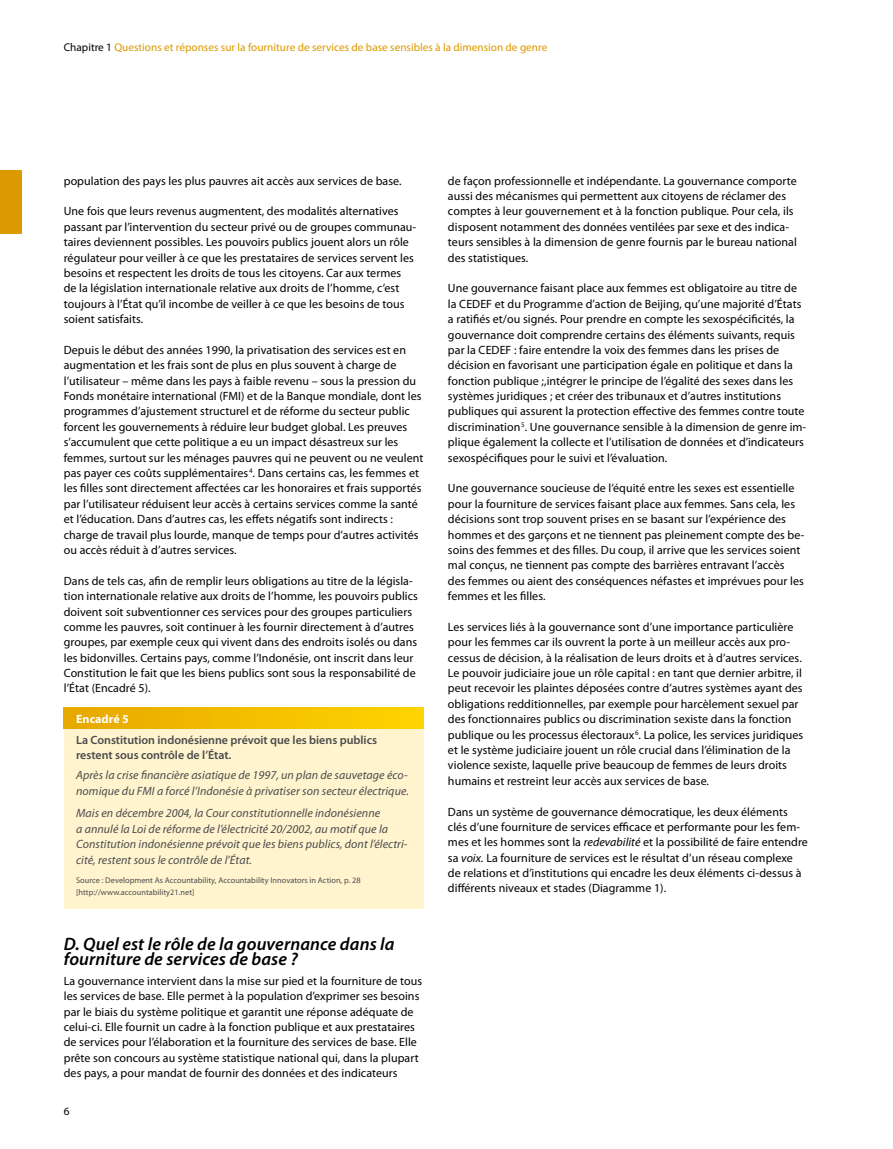
<style>
.page{position:relative;width:893px;height:1149px;background:#fff}
.page>*{position:absolute;margin:0;border:0;box-sizing:border-box;transform-origin:0 0}
.t1{font:italic 600 18px/15.5px "Myriad Pro";letter-spacing:.005em;color:#000}
.t2{font:12px/15.3px "Myriad Pro";letter-spacing:.005em;color:#000}
.t3{font:italic 12px/15.3px "Myriad Pro";letter-spacing:.005em;color:#4b4b4d}
.t4{font:600 12px/15.3px "Myriad Pro";color:#4b4b4d}
.t5{font:700 12px "Myriad Pro";letter-spacing:.005em;color:#fff}
.t6{font:11.25px "Myriad Pro";color:#dc9900}
.t7{font:8.25px/12px "Myriad Pro";letter-spacing:.005em;color:#4b4b4d}
.s1{color:#000}
.s2{font-style:italic}
</style>
<div class="page">
<div style="left:0;top:170px;width:21px;height:64px;background:#dc9900"></div>
<div style="left:64px;top:707px;width:360px;height:21px;background:linear-gradient(to right,#e6a800,#ffd400)"></div>
<div style="left:64px;top:728px;width:360px;height:179px;background:#fff4ce"></div>
<p class="t6" style="left:64px;top:40px;width:485px"><span class="s1">Chapitre 1</span> Questions et réponses sur la fourniture de services de base sensibles à la dimension de genre</p>
<p class="t2" style="left:64px;top:173px;width:339px">population des pays les plus pauvres ait accès aux services de base.</p>
<p class="t2" style="left:64px;top:203px;width:354px">Une fois que leurs revenus augmentent, des modalités alternatives passant par l’intervention du secteur privé ou de groupes communau&shy;taires deviennent possibles. Les pouvoirs publics jouent alors un rôle régulateur pour veiller à ce que les prestataires de services servent les besoins et respectent les droits de tous les citoyens. Car aux termes de la législation internationale relative aux droits de l’homme, c’est toujours à l’État qu’il incombe de veiller à ce que les besoins de tous soient satisfaits.</p>
<p class="t2" style="left:64px;top:342px;width:361px">Depuis le début des années 1990, la privatisation des services est en augmentation et les frais sont de plus en plus souvent à charge de l’utilisateur – même dans les pays à faible revenu – sous la pression du Fonds monétaire international (FMI) et de la Banque mondiale, dont les programmes d’ajustement structurel et de réforme du secteur public forcent les gouvernements à réduire leur budget global. Les preuves s’accumulent que cette politique a eu un impact désastreux sur les femmes, surtout sur les ménages pauvres qui ne peuvent ou ne veulent pas payer ces coûts supplémentaires <sup>4</sup>. Dans certains cas, les femmes et les filles sont directement affectées car les honoraires et frais supportés par l’utilisateur réduisent leur accès à certains services comme la santé et l’éducation. Dans d’autres cas, les effets négatifs sont indirects : charge de travail plus lourde, manque de temps pour d’autres activités ou accès réduit à d’autres services.</p>
<p class="t2" style="left:64px;top:572px;width:356px">Dans de tels cas, afin de remplir leurs obligations au titre de la législa&shy;tion internationale relative aux droits de l’homme, les pouvoirs publics doivent soit subventionner ces services pour des groupes particuliers comme les pauvres, soit continuer à les fournir directement à d’autres groupes, par exemple ceux qui vivent dans des endroits isolés ou dans les bidonvilles. Certains pays, comme l’Indonésie, ont inscrit dans leur Constitution le fait que les biens publics sont sous la responsabilité de l’État (Encadré 5).</p>
<p class="t5" style="left:76px;top:710px;width:54px">Encadré 5</p>
<p class="t4" style="left:76px;top:731px;width:302px">La Constitution indonésienne prévoit que les biens publics restent sous contrôle de l’État.</p>
<p class="t3" style="left:76px;top:767px;width:334px">Après la crise financière asiatique de 1997, un plan de sauvetage éco&shy;nomique du FMI a forcé l’Indonésie à privatiser son secteur électrique.</p>
<p class="t3" style="left:76px;top:805px;width:333px">Mais en décembre 2004, la Cour constitutionnelle indonésienne<br>a annulé la Loi de réforme de l’électricité 20/2002, au motif que la Constitution indonésienne prévoit que les biens publics, dont l’électri&shy;cité, restent sous le contrôle de l’État.</p>
<p class="t7" style="left:76px;top:873px;width:286px">Source : Development As Accountability, Accountability Innovators in Action, p. 28 [http://www.accountability21.net]</p>
<h1 class="t1" style="left:64px;top:935px;width:332px">D. Quel est le rôle de la gouvernance dans la fourniture de services de base ?</h1>
<p class="t2" style="left:64px;top:972px;width:360px">La gouvernance intervient dans la mise sur pied et la fourniture de tous les services de base. Elle permet à la population d’exprimer ses besoins par le biais du système politique et garantit une réponse adéquate de celui-ci. Elle fournit un cadre à la fonction publique et aux prestataires de services pour l’élaboration et la fourniture des services de base. Elle prête son concours au système statistique national qui, dans la plupart des pays, a pour mandat de fournir des données et des indicateurs</p>
<p class="t2" style="left:448px;top:173px;width:350px">de façon professionnelle et indépendante. La gouvernance comporte aussi des mécanismes qui permettent aux citoyens de réclamer des comptes à leur gouvernement et à la fonction publique. Pour cela, ils disposent notamment des données ventilées par sexe et des indica&shy;teurs sensibles à la dimension de genre fournis par le bureau national des statistiques.</p>
<p class="t2" style="left:448px;top:280px;width:360px">Une gouvernance faisant place aux femmes est obligatoire au titre de la CEDEF et du Programme d’action de Beijing, qu’une majorité d’États a ratifiés et/ou signés. Pour prendre en compte les sexospécificités, la gouvernance doit comprendre certains des éléments suivants, requis par la CEDEF : faire entendre la voix des femmes dans les prises de décision en favorisant une participation égale en politique et dans la fonction publique ;,intégrer le principe de l’égalité des sexes dans les systèmes juridiques ; et créer des tribunaux et d’autres institutions publiques qui assurent la protection effective des femmes contre toute discrimination<sup>5</sup>. Une gouvernance sensible à la dimension de genre im&shy;plique également la collecte et l’utilisation de données et d’indicateurs sexospécifiques pour le suivi et l’évaluation.</p>
<p class="t2" style="left:448px;top:480px;width:358px">Une gouvernance soucieuse de l’équité entre les sexes est essentielle pour la fourniture de services faisant place aux femmes. Sans cela, les décisions sont trop souvent prises en se basant sur l’expérience des hommes et des garçons et ne tiennent pas pleinement compte des be&shy;soins des femmes et des filles. Du coup, il arrive que les services soient mal conçus, ne tiennent pas compte des barrières entravant l’accès des femmes ou aient des conséquences néfastes et imprévues pour les femmes et les filles.</p>
<p class="t2" style="left:448px;top:619px;width:357px">Les services liés à la gouvernance sont d’une importance particulière pour les femmes car ils ouvrent la porte à un meilleur accès aux pro&shy;cessus de décision, à la réalisation de leurs droits et à d’autres services.<br>Le pouvoir judiciaire joue un rôle capital : en tant que dernier arbitre, il peut recevoir les plaintes déposées contre d’autres systèmes ayant des obligations redditionnelles, par exemple pour harcèlement sexuel par des fonctionnaires publics ou discrimination sexiste dans la fonction publique ou les processus électoraux<sup>6</sup>. La police, les services juridiques et le système judiciaire jouent un rôle crucial dans l’élimination de la violence sexiste, laquelle prive beaucoup de femmes de leurs droits humains et restreint leur accès aux services de base.</p>
<p class="t2" style="left:448px;top:803px;width:361px">Dans un système de gouvernance démocratique, les deux éléments clés d’une fourniture de services efficace et performante pour les fem&shy;mes et les hommes sont la <span class="s2">redevabilité</span> et la possibilité de faire entendre sa <span class="s2">voix.</span> La fourniture de services est le résultat d’un réseau complexe de relations et d’institutions qui encadre les deux éléments ci-dessus à différents niveaux et stades (Diagramme 1).</p>
</div>
